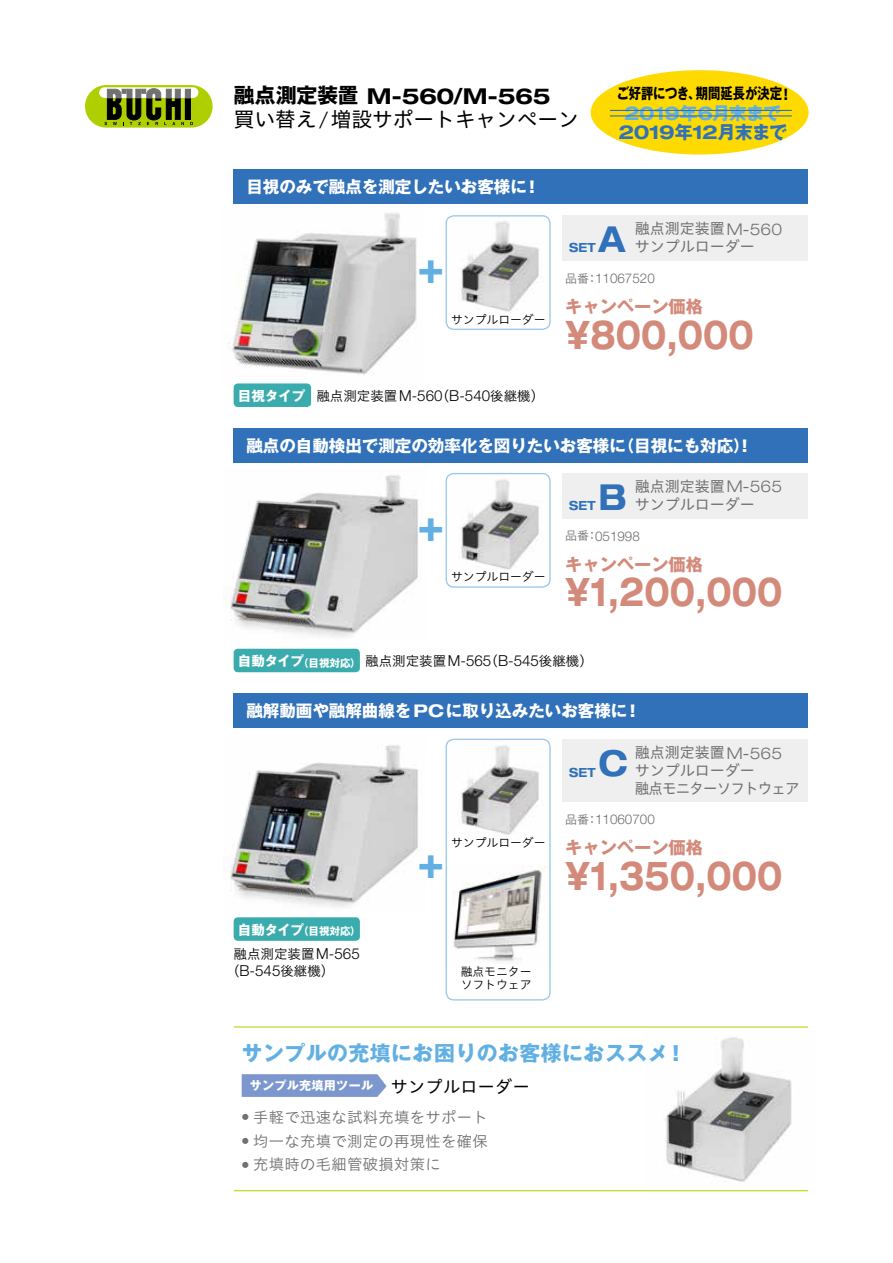
<style>
.page{position:relative;width:893px;height:1263px;background:#fff}
.page>*{position:absolute;margin:0;border:0;box-sizing:border-box;transform-origin:0 0}
.t1{font:700 expanded 44.7px "Helvetica Neue LT Std";color:#62b0e3}
.t2{font:700 expanded 40.35px "Helvetica Neue LT Std";color:#d38a7a;scale:.77 1}
.t3{font:700 expanded 35.85px "Helvetica Neue LT Std";color:#3071b9;scale:.9 1}
.t4{font:700 expanded 21.9px "Helvetica Neue LT Std";letter-spacing:-.02em;color:#000}
.t5{font:700 20.85px "Gothic MB101 Pro";letter-spacing:.025em;color:#62b0e3}
.t6{font:20.7px "Hiragino UD Sans Std W4";color:#000}
.t7{font:700 expanded 19.2px "Helvetica Neue LT Std";letter-spacing:-.03em;color:#3071b9}
.t8{font:700 expanded 19.05px "Helvetica Neue LT Std";color:#62b0e3}
.t9{font:700 17.25px "Gothic MB101 Pro";color:#d38a7a}
.t10{font:16.95px "Hiragino UD Sans Std W4";letter-spacing:.025em;color:#000}
.t11{font:700 16.5px "Gothic MB101 Pro";color:#fff}
.t12{font:15.3px "Hiragino UD Sans Std W3";letter-spacing:.025em;color:#727171}
.t13{font:15px/18px "Hiragino UD Sans Std W4";color:#727171}
.t14{font:700 15px "Gothic MB101 Pro";color:#000;scale:.82 1}
.t15{font:13.5px/16.5px "Hiragino UD Sans Std W3";color:#000}
.t16{font:300 13.5px "Helvetica Neue LT Std";color:#727171}
.t17{font:700 13.5px "Gothic MB101 Pro";color:#fff}
.t18{font:700 expanded 12.6px "Helvetica Neue LT Std";color:#3071b9;scale:.9 1}
.t19{font:700 12px "Gothic MB101 Pro";letter-spacing:.025em;color:#fff}
.t20{font:11.85px/13.5px "Hiragino UD Sans Std W3";color:#000}
.t21{font:700 10.5px "Gothic MB101 Pro";color:#fff}
.s1{font-family:"Gothic MB101 Pro";font-stretch:normal;font-size:20.7px}
.s2{font-family:"Helvetica Neue LT Std";font-weight:300;font-stretch:expanded;font-size:22.35px}
.s3{font-family:"Helvetica Neue LT Std";font-stretch:expanded;font-size:17.55px}
.s4{font-family:"Helvetica Neue LT Std";font-stretch:expanded;font-size:15.9px}
.s5{font-family:"Gothic MB101 Pro";font-stretch:normal;font-size:18px}
.s6{font-family:"Gothic MB101 Pro";font-stretch:normal;font-size:18.15px}
.s7{font-family:"Helvetica Neue LT Std";font-weight:300;font-size:15.15px}
.s8{font-family:"Helvetica Neue LT Std";font-weight:300;font-stretch:expanded;font-size:16.2px}
.s9{font-family:"Hiragino UD Sans Std W3";font-weight:400;font-size:12px}
.s10{font-size:13.5px}
.s11{font-family:"Helvetica Neue LT Std";font-stretch:expanded;font-size:22.05px}
.s12{font-family:"Helvetica Neue LT Std";font-weight:300;font-size:17.1px}
</style>
<div class="page">
<div style="left:591px;top:70px;width:218px;height:85px;background:#ffda01;border-radius:50%"></div>
<img style="left:228px;top:212px;width:189px;height:173px">
<img style="left:647px;top:1037px;width:161px;height:155px">
<hr style="left:234px;top:1027px;width:574px;height:1px;background:#b0cf00">
<img style="left:453px;top:866px;width:93px;height:95px">
<hr style="left:234px;top:1190px;width:574px;height:1px;background:#b0cf00">
<img style="left:225px;top:475px;width:193px;height:163px">
<img style="left:225px;top:745px;width:193px;height:163px">
<svg style="left:242px;top:1074px;width:145px;height:23px;background:#819bd0"></svg>
<div style="left:85px;top:85px;width:128px;height:43px;background:#b0cf00;border-radius:21px"></div>
<div style="left:185px;top:89px;width:5px;height:30px;background:#000"></div>
<svg style="left:99px;top:87px;width:99px;height:11px"></svg>
<div style="left:185px;top:89px;width:5px;height:9px;background:#727171"></div>
<svg style="left:104px;top:89px;width:80px;height:36px"></svg>
<img style="left:449px;top:217px;width:100px;height:95px">
<div style="left:446px;top:215px;width:105px;height:115px;border:1px solid #9bc8ec;border-radius:8px"></div>
<img style="left:449px;top:475px;width:100px;height:95px">
<div style="left:446px;top:473px;width:105px;height:115px;border:1px solid #9bc8ec;border-radius:8px"></div>
<img style="left:449px;top:739px;width:100px;height:96px">
<div style="left:446px;top:739px;width:105px;height:261px;border:1px solid #9bc8ec;border-radius:8px"></div>
<div style="left:562px;top:215px;width:246px;height:46px;background:#efefef"></div>
<div style="left:562px;top:473px;width:246px;height:46px;background:#efefef"></div>
<div style="left:562px;top:739px;width:246px;height:63px;background:#efefef"></div>
<div style="left:234px;top:169px;width:574px;height:34px;background:#3071b9"></div>
<div style="left:234px;top:428px;width:574px;height:34px;background:#3071b9"></div>
<div style="left:234px;top:694px;width:574px;height:34px;background:#3071b9"></div>
<div style="left:234px;top:383px;width:77px;height:24px;background:#3aacad;border-radius:4px"></div>
<div style="left:234px;top:649px;width:126px;height:23px;background:#3aacad;border-radius:4px"></div>
<div style="left:234px;top:917px;width:126px;height:24px;background:#3aacad;border-radius:4px"></div>
<hr style="left:610px;top:110px;width:182px;height:1px;background:#3071b9">
<hr style="left:610px;top:115px;width:182px;height:1px;background:#3071b9">
<h3 class="t4" style="left:234px;top:82px;width:318px"><span class="s1">融点測定装置</span> M-560/M-565</h3>
<p class="t6" style="left:234px;top:103px;width:347px">買い替え<span class="s2">/</span>増設サポートキャンペーン</p>
<p class="t11" style="left:246px;top:173px;width:291px">目視のみで融点を測定したいお客様に<span class="s3">!</span></p>
<p class="t14" style="left:617px;top:81px;width:211px">ご好評につき、期間延長が決定<span class="s4">!</span></p>
<p class="t8" style="left:624px;top:101px;width:159px">2019<span class="s5">年</span>6<span class="s5">月末まで</span></p>
<p class="t7" style="left:618px;top:120px;width:170px">2019<span class="s6">年</span>12<span class="s6">月末まで</span></p>
<h1 class="t1" style="left:417px;top:238px;width:28px">+</h1>
<p class="t20" style="left:451px;top:312px;width:96px">サンプルローダー</p>
<p class="t17" style="left:238px;top:385px;width:69px">目視タイプ</p>
<p class="t15" style="left:316px;top:387px;width:229px">融点測定装置<span class="s7">M-560</span>（<span class="s7">B-540</span>後継機）</p>
<h3 class="t3" style="left:598px;top:216px;width:31px">A</h3>
<p class="t18" style="left:569px;top:240px;width:31px">SET</p>
<p class="t13" style="left:635px;top:219px;width:149px">融点測定装置<span class="s8">M-560</span>サンプルローダー</p>
<p class="t16" style="left:565px;top:270px;width:91px"><span class="s9">品番：</span>11067520</p>
<p class="t9" style="left:565px;top:292px;width:139px">キャンペーン価格</p>
<h2 class="t2" style="left:565px;top:308px;width:246px">¥800,000</h2>
<p class="t11" style="left:246px;top:431px;width:505px">融点の自動検出で測定の効率化を図りたいお客様に（目視にも対応）<span class="s3">!</span></p>
<h1 class="t1" style="left:417px;top:496px;width:28px">+</h1>
<p class="t20" style="left:451px;top:569px;width:96px">サンプルローダー</p>
<h3 class="t3" style="left:598px;top:473px;width:33px">B</h3>
<p class="t18" style="left:569px;top:497px;width:31px">SET</p>
<p class="t13" style="left:635px;top:476px;width:149px">融点測定装置<span class="s8">M-565</span>サンプルローダー</p>
<p class="t16" style="left:565px;top:527px;width:76px"><span class="s9">品番：</span>051998</p>
<p class="t9" style="left:565px;top:550px;width:139px">キャンペーン価格</p>
<h2 class="t2" style="left:565px;top:565px;width:284px">¥1,200,000</h2>
<p class="t21" style="left:238px;top:654px;width:124px"><span class="s10">自動タイプ</span>（目視対応）</p>
<p class="t15" style="left:365px;top:651px;width:229px">融点測定装置<span class="s7">M-565</span>（<span class="s7">B-545</span>後継機）</p>
<p class="t11" style="left:246px;top:697px;width:391px">融解動画や融解曲線を<span class="s3">PC</span>に取り込みたいお客様に<span class="s3">!</span></p>
<h3 class="t3" style="left:598px;top:740px;width:34px">C</h3>
<p class="t18" style="left:569px;top:764px;width:31px">SET</p>
<p class="t13" style="left:635px;top:743px;width:166px">融点測定装置<span class="s8">M-565</span>サンプルローダー<br>融点モニターソフトウェア</p>
<p class="t21" style="left:238px;top:922px;width:124px"><span class="s10">自動タイプ</span>（目視対応）</p>
<p class="t15" style="left:226px;top:945px;width:135px;text-indent:8px">融点測定装置<span class="s7">M-565</span>（<span class="s7">B-545</span>後継機）</p>
<h1 class="t1" style="left:417px;top:833px;width:28px">+</h1>
<p class="t20" style="left:451px;top:835px;width:96px">サンプルローダー</p>
<p class="t16" style="left:565px;top:811px;width:91px"><span class="s9">品番：</span>11060700</p>
<p class="t9" style="left:565px;top:833px;width:139px">キャンペーン価格</p>
<h2 class="t2" style="left:565px;top:849px;width:284px">¥1,350,000</h2>
<p class="t20" style="left:461px;top:964px;width:72px">融点モニターソフトウェア</p>
<p class="t5" style="left:242px;top:1035px;width:440px">サンプルの充填にお困りのお客様におススメ<span class="s11">!</span></p>
<p class="t10" style="left:391px;top:1073px;width:140px">サンプルローダー</p>
<p class="t12" style="left:241px;top:1105px;width:248px"><span class="s12">•</span> 手軽で迅速な試料充填をサポート</p>
<p class="t12" style="left:241px;top:1129px;width:248px"><span class="s12">•</span> 均一な充填で測定の再現性を確保</p>
<p class="t12" style="left:241px;top:1153px;width:201px"><span class="s12">•</span> 充填時の毛細管破損対策に</p>
<p class="t19" style="left:250px;top:1075px;width:125px">サンプル充填用ツール</p>
</div>
